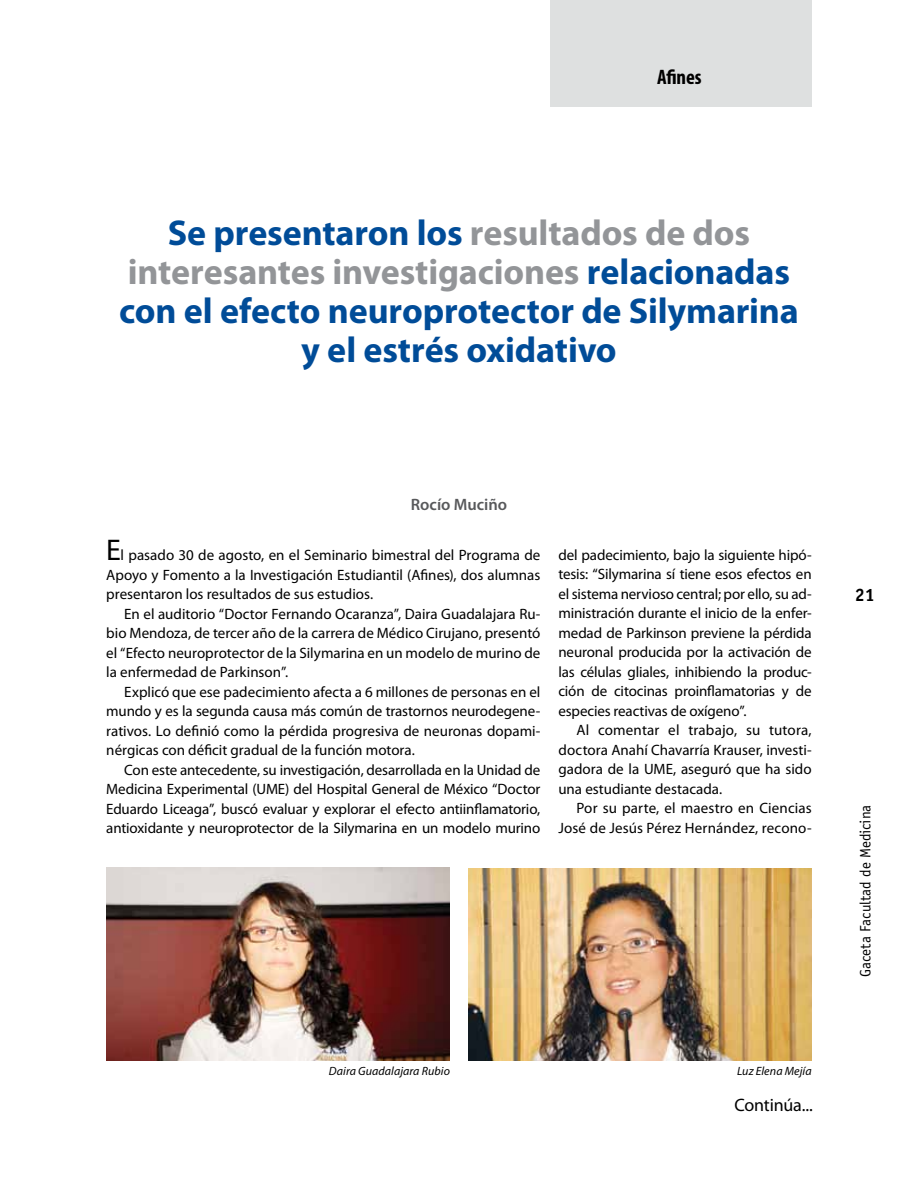
<style>
.page{position:relative;width:918px;height:1188px;background:#fff}
.page>*{position:absolute;margin:0;border:0;box-sizing:border-box;transform-origin:0 0}
.t1{font:700 36px/39px "Myriad Pro";letter-spacing:-.005em;color:#004c98;text-align:center}
.t2{font:700 condensed 21px "Myriad Pro";color:#000}
.t3{font:18px "Myriad Pro";letter-spacing:-.01em;color:#000}
.t4{font:700 18px "Officina Sans LT";color:#000}
.t5{font:600 16.5px "Myriad Pro";color:#58595b}
.t6{font:15px/19.5px "Myriad Pro";color:#000;text-align:justify}
.t7{font:15px "Officina Sans LT";color:#000}
.t8{font:italic 12px "Myriad Pro";letter-spacing:.005em;color:#000}
.s1{color:#939598}
.s2{font-size:30px}
</style>
<div class="page">
<img style="left:106px;top:868px;width:344px;height:193px">
<img style="left:468px;top:869px;width:344px;height:192px">
<div style="left:550px;top:0;width:262px;height:106px;background:#dee0e0"></div>
<h2 class="t2" style="left:657px;top:64px;width:46px">Afines</h2>
<h1 class="t1" style="left:119px;top:212px;width:681px">Se presentaron los <span class="s1">resultados de dos interesantes investigaciones</span> relacionadas con el efecto neuroprotector de Silymarina y el estrés oxidativo</h1>
<p class="t5" style="left:411px;top:494px;width:98px">Rocío Muciño</p>
<p class="t6" style="left:106px;top:545px;width:436px"><span class="s2">E</span>l pasado 30 de agosto, en el Seminario bimestral del Programa de Apoyo y Fomento a la Investigación Estudiantil (Afines), dos alumnas presentaron los resultados de sus estudios.</p>
<p class="t6" style="left:106px;top:604px;width:436px;text-indent:18px">En el auditorio “Doctor Fernando Ocaranza”, Daira Guadalajara Ru&shy;bio Mendoza, de tercer año de la carrera de Médico Cirujano, presentó el “Efecto neuroprotector de la Silymarina en un modelo de murino de la enfermedad de Parkinson”.</p>
<p class="t6" style="left:106px;top:682px;width:436px;text-indent:18px">Explicó que ese padecimiento afecta a 6 millones de personas en el mundo y es la segunda causa más común de trastornos neurodegene&shy;rativos. Lo definió como la pérdida progresiva de neuronas dopami&shy;nérgicas con déficit gradual de la función motora.</p>
<p class="t6" style="left:106px;top:760px;width:436px;text-indent:18px">Con este antecedente, su investigación, desarrollada en la Unidad de Medicina Experimental (UME) del Hospital General de México “Doctor Eduardo Liceaga”, buscó evaluar y explorar el efecto antiinflamatorio, antioxidante y neuroprotector de la Silymarina en un modelo murino</p>
<p class="t6" style="left:558px;top:545px;width:255px">del padecimiento, bajo la siguiente hipó&shy;tesis: “Silymarina sí tiene esos efectos en el sistema nervioso central; por ello, su ad&shy;ministración durante el inicio de la enfer&shy;medad de Parkinson previene la pérdida neuronal producida por la activación de las células gliales, inhibiendo la produc&shy;ción de citocinas proinflamatorias y de especies reactivas de oxígeno”.</p>
<p class="t6" style="left:558px;top:720px;width:255px;text-indent:18px">Al comentar el trabajo, su tutora, doctora Anahí Chavarría Krauser, investi&shy;gadora de la UME, aseguró que ha sido una estudiante destacada.</p>
<p class="t6" style="left:558px;top:798px;width:255px;text-align:right">Por su parte, el maestro en Ciencias<br>José de Jesús Pérez Hernández, recono-</p>
<p class="t8" style="left:329px;top:1064px;width:123px">Daira Guadalajara Rubio</p>
<p class="t8" style="left:737px;top:1064px;width:76px">Luz Elena Mejía</p>
<p class="t3" style="left:734px;top:1093px;width:80px">Continúa...</p>
<p class="t4" style="left:855px;top:584px;width:22px">21</p>
<p class="t7" style="left:857px;top:977px;width:173px;rotate:-90deg">Gaceta Facultad de Medicina</p>
</div>
